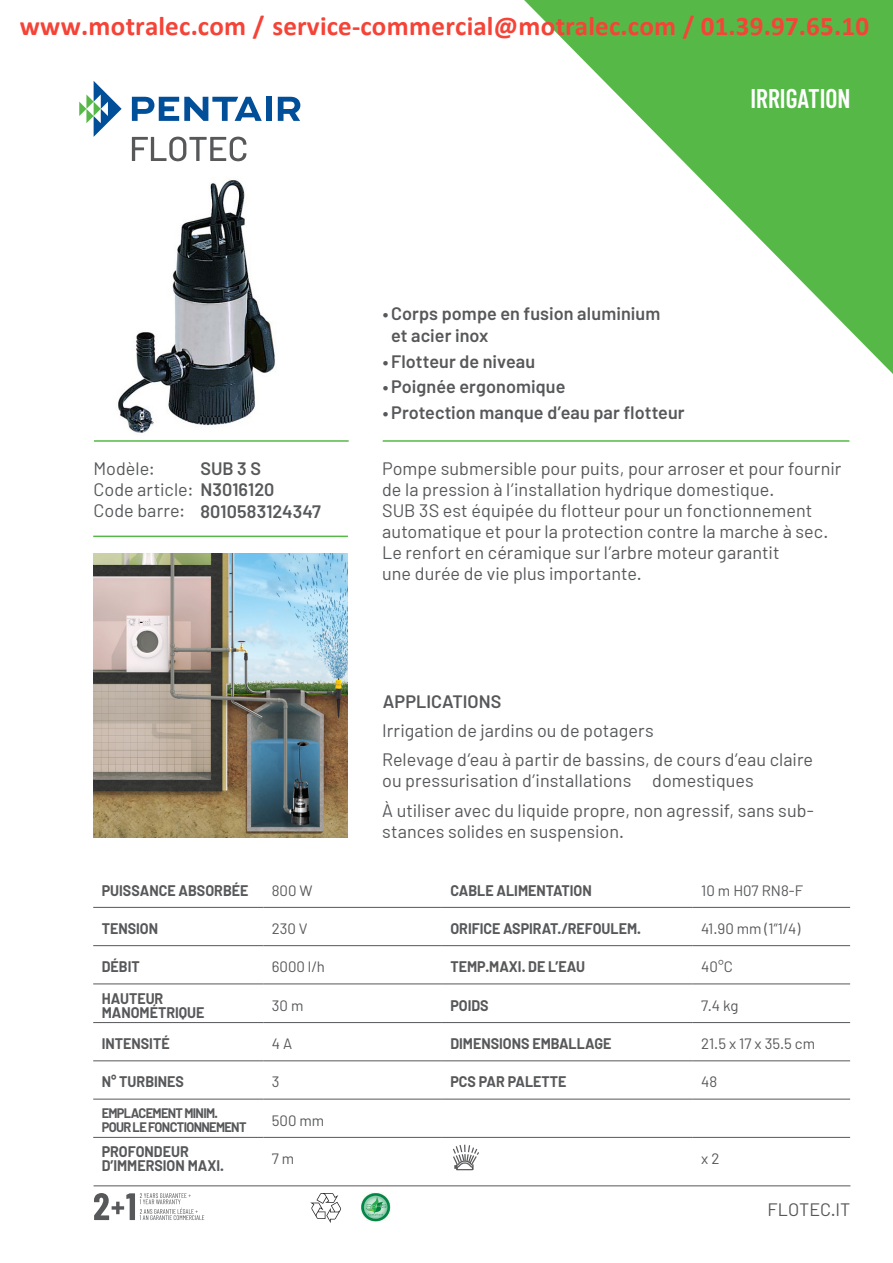
<style>
.page{position:relative;width:893px;height:1263px;background:#fff}
.page>*{position:absolute;margin:0;border:0;box-sizing:border-box;transform-origin:0 0}
.t1{font:700 27px "Calibri";letter-spacing:-.005em;color:#f54337}
.t2{font:600 27px "Barlow Condensed";color:#fff;scale:.95 1}
.t3{font:18px/21px "Barlow";color:#57585a}
.t4{font:600 18px/21.6px "Barlow";letter-spacing:.005em;color:#57585a}
.Titoli_Tabella{font:700 15px/13.5px "Barlow";color:#57585a;scale:.95 1}
.Testo_Tabella{font:15px "Barlow";color:#57585a}
.Titoli_Tabella-2{font:700 13.5px "Barlow";letter-spacing:-.05em;color:#57585a;scale:.95 1}
.s1{font-weight:600}
</style>
<div class="page">
<svg style="left:132px;top:137px;width:114px;height:24px"></svg>
<svg style="left:79px;top:81px;width:43px;height:56px"></svg>
<svg style="left:132px;top:97px;width:130px;height:24px"></svg>
<div style="left:266px;top:97px;width:5px;height:24px;background:#014e99"></div>
<svg style="left:278px;top:97px;width:22px;height:24px"></svg>
<svg style="left:524px;top:0;width:369px;height:374px"></svg>
<hr style="left:94px;top:440px;width:255px;height:2px;background:#56b947">
<hr style="left:93px;top:536px;width:255px;height:1px;background:#56b947">
<hr style="left:383px;top:440px;width:466px;height:2px;background:#56b947">
<hr style="left:94px;top:1185px;width:756px;height:1px;background:#57585a">
<svg style="left:94px;top:1193px;width:110px;height:27px"></svg>
<img style="left:361px;top:1193px;width:29px;height:28px">
<svg style="left:310px;top:1193px;width:31px;height:30px"></svg>
<svg style="left:93px;top:906px;width:170px;height:231px"></svg>
<svg style="left:263px;top:906px;width:587px;height:265px"></svg>
<hr style="left:93px;top:907px;width:170px;height:1px;background:#57585a">
<hr style="left:263px;top:907px;width:179px;height:1px;background:#57585a">
<hr style="left:442px;top:907px;width:251px;height:1px;background:#57585a">
<hr style="left:693px;top:907px;width:157px;height:1px;background:#57585a">
<hr style="left:93px;top:945px;width:170px;height:1px;background:#57585a">
<hr style="left:263px;top:945px;width:179px;height:1px;background:#57585a">
<hr style="left:442px;top:945px;width:251px;height:1px;background:#57585a">
<hr style="left:693px;top:945px;width:157px;height:1px;background:#57585a">
<hr style="left:93px;top:983px;width:170px;height:1px;background:#57585a">
<hr style="left:263px;top:983px;width:179px;height:1px;background:#57585a">
<hr style="left:442px;top:983px;width:251px;height:1px;background:#57585a">
<hr style="left:693px;top:983px;width:157px;height:1px;background:#57585a">
<hr style="left:93px;top:1022px;width:170px;height:1px;background:#57585a">
<hr style="left:263px;top:1022px;width:179px;height:1px;background:#57585a">
<hr style="left:442px;top:1022px;width:251px;height:1px;background:#57585a">
<hr style="left:693px;top:1022px;width:157px;height:1px;background:#57585a">
<hr style="left:93px;top:1060px;width:170px;height:1px;background:#57585a">
<hr style="left:263px;top:1060px;width:179px;height:1px;background:#57585a">
<hr style="left:442px;top:1060px;width:251px;height:1px;background:#57585a">
<hr style="left:693px;top:1060px;width:157px;height:1px;background:#57585a">
<hr style="left:93px;top:1099px;width:170px;height:1px;background:#57585a">
<hr style="left:263px;top:1099px;width:179px;height:1px;background:#57585a">
<hr style="left:442px;top:1099px;width:251px;height:1px;background:#57585a">
<hr style="left:693px;top:1099px;width:157px;height:1px;background:#57585a">
<hr style="left:93px;top:1137px;width:170px;height:1px;background:#57585a">
<hr style="left:263px;top:1137px;width:179px;height:1px;background:#57585a">
<hr style="left:442px;top:1137px;width:251px;height:1px;background:#57585a">
<hr style="left:693px;top:1137px;width:157px;height:1px;background:#57585a">
<svg style="left:453px;top:1145px;width:26px;height:25px"></svg>
<img style="left:93px;top:554px;width:255px;height:283px">
<img style="left:118px;top:180px;width:157px;height:253px">
<h1 class="t1" style="left:20px;top:15px;width:851px">www.motralec.com / service-commercial@motralec.com / 01.39.97.65.10</h1>
<h1 class="t2" style="left:751px;top:81px;width:107px">IRRIGATION</h1>
<p class="t3" style="left:94px;top:457px;width:182px">Modèle:<br>Code article: <span class="s1">N3016120<br></span>Code barre:</p>
<p class="t4" style="left:200px;top:457px;width:62px">SUB3S</p>
<p class="t4" style="left:200px;top:500px;width:122px">8010583124347</p>
<p class="t4" style="left:391px;top:302px;width:271px;text-indent:-9px">• Corps pompe en fusion aluminium et acier inox</p>
<p class="t4" style="left:383px;top:350px;width:154px">• Flotteur de niveau</p>
<p class="t4" style="left:383px;top:376px;width:184px">• Poignée ergonomique</p>
<p class="t4" style="left:383px;top:402px;width:303px">• Protection manque d’eau par flotteur</p>
<p class="t3" style="left:382px;top:457px;width:461px">Pompe submersible pour puits, pour arroser et pour fournir de la pression à l’installation hydrique domestique.</p>
<p class="t3" style="left:382px;top:499px;width:448px">SUB 3S est équipée du flotteur pour un fonctionnement automatique et pour la protection contre la marche à sec.<br>Le renfort en céramique sur l’arbre moteur garantit</p>
<p class="t3" style="left:382px;top:562px;width:261px">une durée de vie plus importante.</p>
<p class="t4" style="left:383px;top:690px;width:120px">APPLICATIONS</p>
<p class="t3" style="left:382px;top:719px;width:273px">Irrigation de jardins ou de potagers</p>
<p class="t3" style="left:382px;top:749px;width:433px">Relevage d’eau à partir de bassins, de cours d’eau claire ou pressurisation d’installations domestiques</p>
<p class="t3" style="left:382px;top:799px;width:433px">À utiliser avec du liquide propre, non agressif, sans sub&shy;stances solides en suspension.</p>
<p class="Titoli_Tabella" style="left:102px;top:883px;width:156px">PUISSANCE ABSORBÉE</p>
<p class="Testo_Tabella" style="left:272px;top:881px;width:42px">800 W</p>
<p class="Titoli_Tabella" style="left:450px;top:883px;width:150px">CABLE ALIMENTATION</p>
<p class="Testo_Tabella" style="left:701px;top:881px;width:103px">10 m H07 RN8-F</p>
<p class="Titoli_Tabella" style="left:102px;top:922px;width:61px">TENSION</p>
<p class="Testo_Tabella" style="left:272px;top:919px;width:37px">230 V</p>
<p class="Titoli_Tabella" style="left:450px;top:922px;width:202px">ORIFICE ASPIRAT./REFOULEM.</p>
<p class="Testo_Tabella" style="left:701px;top:919px;width:101px">41.90 mm (1”1/4)</p>
<p class="Titoli_Tabella" style="left:102px;top:960px;width:42px">DÉBIT</p>
<p class="Testo_Tabella" style="left:272px;top:957px;width:55px">6000 l/h</p>
<p class="Titoli_Tabella" style="left:450px;top:960px;width:143px">TEMP.MAXI. DE L’EAU</p>
<p class="Testo_Tabella" style="left:701px;top:957px;width:33px">40°C</p>
<p class="Titoli_Tabella" style="left:102px;top:992px;width:66px">HAUTEUR</p>
<p class="Titoli_Tabella" style="left:102px;top:1005px;width:110px">MANOMÉTRIQUE</p>
<p class="Testo_Tabella" style="left:272px;top:996px;width:33px">30m</p>
<p class="Titoli_Tabella" style="left:450px;top:998px;width:42px">POIDS</p>
<p class="Testo_Tabella" style="left:701px;top:996px;width:39px">7.4 kg</p>
<p class="Titoli_Tabella" style="left:102px;top:1037px;width:73px">INTENSITÉ</p>
<p class="Testo_Tabella" style="left:272px;top:1034px;width:22px">4A</p>
<p class="Titoli_Tabella" style="left:450px;top:1037px;width:171px">DIMENSIONS EMBALLAGE</p>
<p class="Testo_Tabella" style="left:701px;top:1034px;width:115px">21.5 x 17 x 35.5 cm</p>
<p class="Titoli_Tabella" style="left:102px;top:1075px;width:88px">N° TURBINES</p>
<p class="Testo_Tabella" style="left:272px;top:1073px;width:9px">3</p>
<p class="Titoli_Tabella" style="left:450px;top:1075px;width:124px">PCS PAR PALETTE</p>
<p class="Testo_Tabella" style="left:701px;top:1073px;width:18px">48</p>
<p class="Titoli_Tabella-2" style="left:102px;top:1105px;width:124px">EMPLACEMENTMINIM.</p>
<p class="Titoli_Tabella-2" style="left:102px;top:1118px;width:154px">POURLEFONCTIONNEMENT</p>
<p class="Testo_Tabella" style="left:272px;top:1111px;width:54px">500 mm</p>
<p class="Titoli_Tabella" style="left:102px;top:1145px;width:130px">PROFONDEUR<br>D’IMMERSION MAXI.</p>
<p class="Testo_Tabella" style="left:272px;top:1149px;width:24px">7m</p>
<p class="Testo_Tabella" style="left:701px;top:1149px;width:20px">x2</p>
<p class="t3" style="left:767px;top:1198px;width:85px">FLOTEC.IT</p>
</div>
